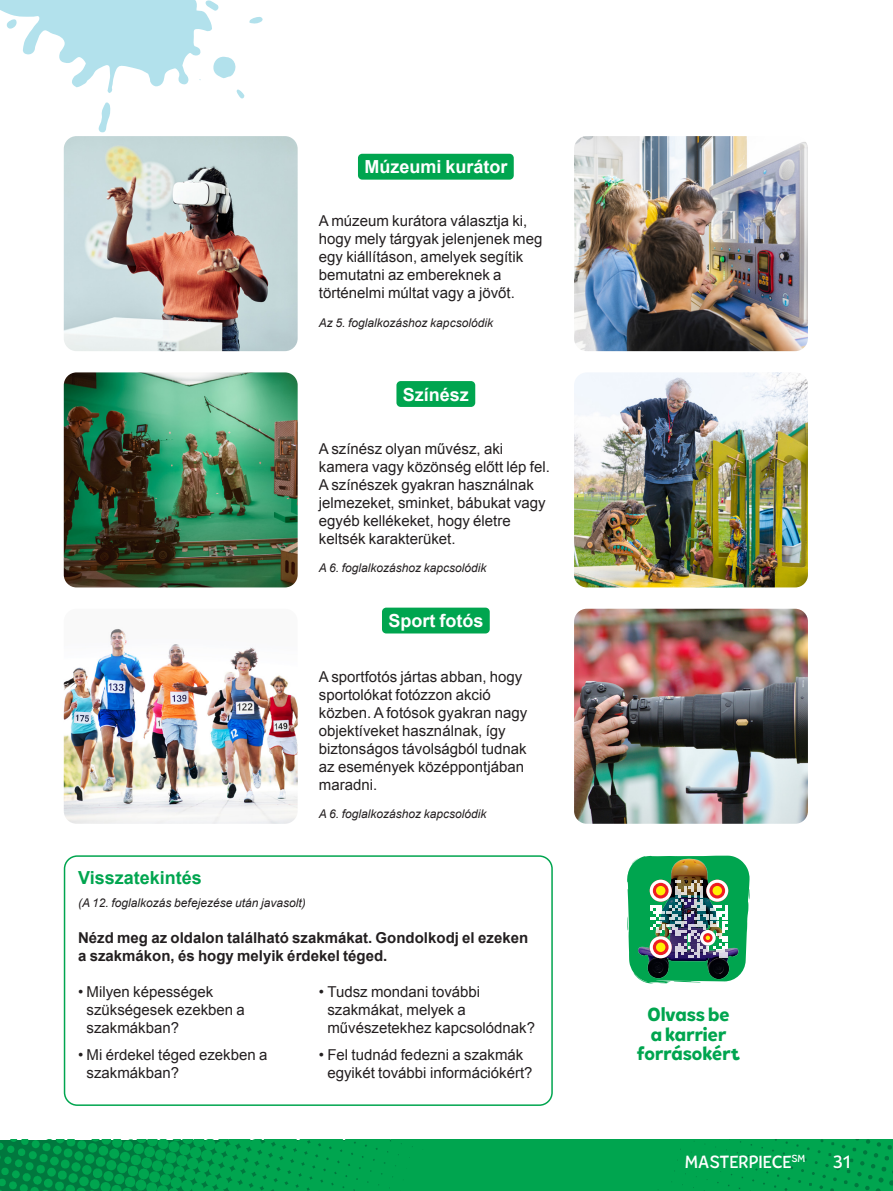
<style>
.page{position:relative;width:893px;height:1191px;background:#fff}
.page>*{position:absolute;margin:0;border:0;box-sizing:border-box;transform-origin:0 0}
.Subheader_13_Green{font:800 19.5px/19.5px "Tobi Pro";color:#00a54f;text-align:center}
.Career_label{font:700 18px "Arial";color:#fff}
.t1{font:500 18px "Tobi Pro";color:#fff}
.Subheader_12__Green{font:700 18px "Arial";color:#00a54f}
.Basic_Body_10{font:15px/18px "Arial";color:#231f20}
.Basic_Body_10__Bold{font:700 15px/18px "Arial";color:#231f20}
.Body_8_italic{font:italic 12px "Arial";color:#231f20}
</style>
<div class="page">
<img style="left:0;top:1139px;width:507px;height:52px">
<div style="left:507px;top:1139px;width:386px;height:52px;background:#00a54f"></div>
<svg style="left:0;top:0;width:263px;height:133px"></svg>
<img style="left:574px;top:136px;width:234px;height:215px">
<img style="left:574px;top:372px;width:234px;height:215px">
<img style="left:574px;top:609px;width:234px;height:214px">
<img style="left:64px;top:136px;width:234px;height:215px">
<img style="left:64px;top:372px;width:234px;height:215px">
<img style="left:64px;top:628px;width:234px;height:195px">
<div style="left:358px;top:154px;width:156px;height:26px;background:#00a54f;border-radius:4px"></div>
<div style="left:396px;top:381px;width:79px;height:26px;background:#00a54f;border-radius:4px"></div>
<div style="left:382px;top:607px;width:108px;height:26px;background:#00a54f;border-radius:4px"></div>
<img style="left:627px;top:855px;width:123px;height:128px">
<div style="left:64px;top:855px;width:489px;height:251px;border:2px solid #00a54f;border-radius:13px"></div>
<p class="Career_label" style="left:364px;top:155px;width:145px">Múzeumi kurátor</p>
<p class="Basic_Body_10" style="left:319px;top:212px;width:225px">A múzeum kurátora választja ki, hogy mely tárgyak jelenjenek meg egy kiállításon, amelyek segítik bemutatni az embereknek a történelmi múltat vagy a jövőt.</p>
<p class="Body_8_italic" style="left:319px;top:315px;width:176px">Az 5. foglalkozáshoz kapcsolódik</p>
<p class="Career_label" style="left:403px;top:382px;width:68px">Színész</p>
<p class="Basic_Body_10" style="left:319px;top:439px;width:232px">A színész olyan művész, aki kamera vagy közönség előtt lép fel.<br>A színészek gyakran használnak jelmezeket, sminket, bábukat vagy egyéb kellékeket, hogy életre keltsék karakterüket.</p>
<p class="Body_8_italic" style="left:319px;top:560px;width:169px">A 6. foglalkozáshoz kapcsolódik</p>
<p class="Career_label" style="left:388px;top:609px;width:96px">Sport fotós</p>
<p class="Basic_Body_10" style="left:319px;top:667px;width:210px">A sportfotós jártas abban, hogy sportolókat fotózzon akció közben. A fotósok gyakran nagy objektíveket használnak, így biztonságos távolságból tudnak az események középpontjában maradni.</p>
<p class="Body_8_italic" style="left:319px;top:806px;width:169px">A 6. foglalkozáshoz kapcsolódik</p>
<p class="Subheader_12__Green" style="left:78px;top:866px;width:125px">Visszatekintés</p>
<p class="Body_8_italic" style="left:78px;top:895px;width:229px">(A 12. foglalkozás befejezése után javasolt)</p>
<p class="Basic_Body_10__Bold" style="left:78px;top:929px;width:452px">Nézd meg az oldalon található szakmákat. Gondolkodj el ezeken a szakmákon, és hogy melyik érdekel téged.</p>
<p class="Basic_Body_10" style="left:87px;top:983px;width:160px;text-indent:-9px">• Milyen képességek szükségesek ezekben a szakmákban?</p>
<p class="Basic_Body_10" style="left:87px;top:1045px;width:182px;text-indent:-9px">• Mi érdekel téged ezekben a szakmákban?</p>
<p class="Basic_Body_10" style="left:327px;top:983px;width:209px;text-indent:-9px">• Tudsz mondani további szakmákat, melyek a művészetekhez kapcsolódnak?</p>
<p class="Basic_Body_10" style="left:327px;top:1045px;width:207px;text-indent:-9px">• Fel tudnád fedezni a szakmák egyikét további információkért?</p>
<p class="Subheader_13_Green" style="left:637px;top:1005px;width:105px">Olvass be<br>a karrier forrásokért</p>
<p class="t1" style="left:685px;top:1150px;width:122px">MASTERPIECE<sup>SM</sup></p>
<p class="t1" style="left:833px;top:1150px;width:19px">31</p>
</div>
